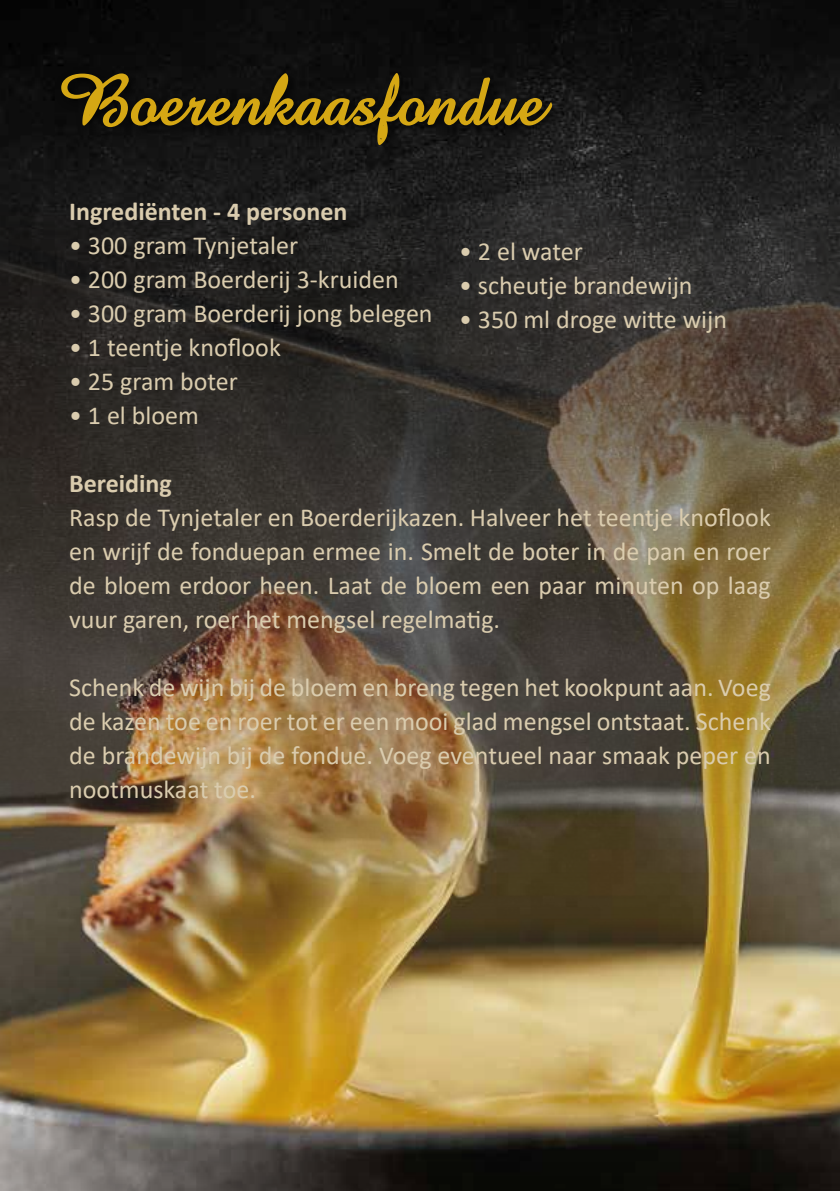
<style>
.page{position:relative;width:840px;height:1191px;background:#fff}
.page>*{position:absolute;margin:0;border:0;box-sizing:border-box;transform-origin:0 0}
.t1{font:700 72px "Amaze";color:#d5a714}
.t2{font:26px/34px "Calibri";color:#daccae;text-align:justify}
.t3{font:700 26px "Calibri";color:#daccae}
</style>
<div class="page">
<img style="left:0;top:0;width:839px;height:206px">
<img style="left:0;top:206px;width:839px;height:985px">
<div style="left:54px;top:67px;width:512px;height:92px;background:#000;opacity:.75"></div>
<h1 class="t1" style="left:58px;top:52px;width:488px">Boerenkaasfondue</h1>
<p class="t3" style="left:69px;top:193px;width:280px">Ingrediënten - 4 personen</p>
<p class="t2" style="left:69px;top:228px;width:230px">• 300 gram Tynjetaler</p>
<p class="t2" style="left:69px;top:262px;width:331px">• 200 gram Boerderij 3-kruiden</p>
<p class="t2" style="left:69px;top:296px;width:365px">• 300 gram Boerderij jong belegen</p>
<p class="t2" style="left:69px;top:330px;width:213px">• 1 teentje knoflook</p>
<p class="t2" style="left:69px;top:364px;width:170px">• 25 gram boter</p>
<p class="t2" style="left:69px;top:398px;width:131px">• 1 el bloem</p>
<p class="t2" style="left:459px;top:234px;width:125px">• 2 el water</p>
<p class="t2" style="left:459px;top:268px;width:235px">• scheutje brandewijn</p>
<p class="t2" style="left:459px;top:302px;width:269px">• 350 ml droge witte wijn</p>
<p class="t3" style="left:69px;top:465px;width:104px">Bereiding</p>
<p class="t2" style="left:69px;top:499px;width:703px">Rasp de Tynjetaler en Boerderijkazen. Halveer het teentje knoflook en wrijf de fonduepan ermee in. Smelt de boter in de pan en roer de bloem erdoor heen. Laat de bloem een paar minuten op laag vuur garen, roer het mengsel regelmatig.</p>
<p class="t2" style="left:69px;top:669px;width:703px">Schenk de wijn bij de bloem en breng tegen het kookpunt aan. Voeg de kazen toe en roer tot er een mooi glad mengsel ontstaat. Schenk de brandewijn bij de fondue. Voeg eventueel naar smaak peper en nootmuskaat toe.</p>
</div>
